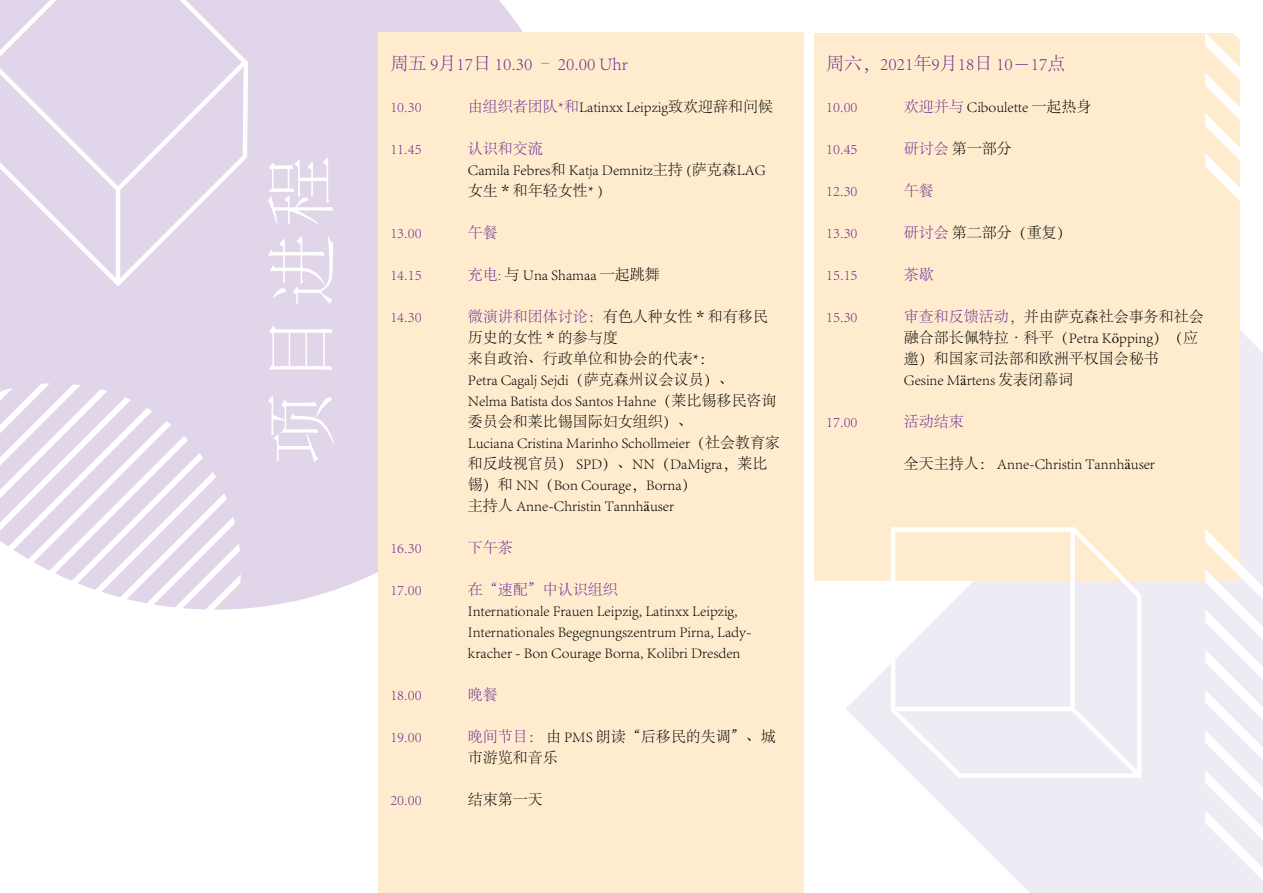
<style>
.page{position:relative;width:1263px;height:893px;background:#fff}
.page>*{position:absolute;margin:0;border:0;box-sizing:border-box;transform-origin:0 0}
.t1{font:300 72px "Adobe Song Std";color:#fff}
.t2{font:300 18px "Adobe Song Std";color:#662d91}
.t3{font:300 15px/21px "Adobe Song Std";color:#000}
.t4{font:300 15px "Adobe Song Std";color:#662d91}
.s1{color:#662d91}
.s2{font-family:"Adobe Caslon Pro";font-weight:400}
</style>
<div class="page">
<svg style="left:845px;top:322px;width:418px;height:571px"></svg>
<div style="left:1039px;top:485px;width:224px;height:408px;background:#efebf5"></div>
<div style="left:0;top:0;width:586px;height:609px;background:#e1d5e9"></div>
<div style="left:378px;top:33px;width:425px;height:860px;background:#ffecce"></div>
<div style="left:814px;top:33px;width:425px;height:547px;background:#ffecce"></div>
<svg style="left:1205px;top:529px;width:58px;height:352px"></svg>
<svg style="left:1205px;top:33px;width:35px;height:191px"></svg>
<svg style="left:0;top:0;width:248px;height:287px;background:#e2d7ea"></svg>
<svg style="left:891px;top:527px;width:250px;height:251px;fill:#efebf5"></svg>
<svg style="left:0;top:383px;width:241px;height:226px;background:#e5dbec"></svg>
<svg style="left:0;top:453px;width:203px;height:40px;fill:#e1d5e9"></svg>
<svg style="left:227px;top:517px;width:8px;height:93px"></svg>
<svg style="left:0;top:493px;width:227px;height:117px;fill:#e1d5e9"></svg>
<p class="t1" style="left:263px;top:464px;width:311px;rotate:-90deg">项目进程</p>
<p class="t2" style="left:390px;top:54px;width:239px">周五 9月17日 10.30 – 20.00 Uhr</p>
<p class="t4" style="left:390px;top:98px;width:33px">10.30</p>
<p class="t3" style="left:468px;top:96px;width:307px"><span class="s1">由组织者团队*和</span>Latinxx Leipzig致欢迎辞和问候</p>
<p class="t4" style="left:390px;top:140px;width:33px">11.45</p>
<p class="t4" style="left:468px;top:140px;width:76px">认识和交流</p>
<p class="t3" style="left:468px;top:159px;width:299px">Camila Febres和 Katja Demnitz主持 (萨克森LAG女生＊和年轻女性* )</p>
<p class="t4" style="left:390px;top:224px;width:33px">13.00</p>
<p class="t4" style="left:468px;top:224px;width:31px">午餐</p>
<p class="t4" style="left:390px;top:266px;width:33px">14.15</p>
<p class="t3" style="left:468px;top:264px;width:193px"><span class="s1">充电:</span> 与 Una Shamaa 一起跳舞</p>
<p class="t4" style="left:390px;top:308px;width:33px">14.30</p>
<p class="t3" style="left:468px;top:306px;width:301px"><span class="s1">微演讲和团体讨论：</span>有色人种女性＊和有移民历史的女性＊的参与度</p>
<p class="t3" style="left:468px;top:348px;width:248px">来自政治、行政单位和协会的代表*：</p>
<p class="t3" style="left:468px;top:369px;width:267px">Petra Cagalj Sejdi（萨克森州议会议员）、</p>
<p class="t3" style="left:468px;top:390px;width:310px">Nelma Batista dos Santos Hahne（莱比锡移民咨询委员会和莱比锡国际妇女组织）、</p>
<p class="t3" style="left:468px;top:432px;width:314px">Luciana Cristina Marinho Schollmeier（社会教育家和反歧视官员） SPD）、NN（DaMigra，莱比锡）和 NN（Bon Courage，Borna）</p>
<p class="t3" style="left:468px;top:495px;width:208px">主持人 Anne-Christin Tannh<span class="s2">ä</span>user</p>
<p class="t4" style="left:390px;top:539px;width:33px">16.30</p>
<p class="t4" style="left:468px;top:539px;width:46px">下午茶</p>
<p class="t4" style="left:390px;top:581px;width:33px">17.00</p>
<p class="t4" style="left:468px;top:581px;width:151px">在“速配”中认识组织</p>
<p class="t3" style="left:468px;top:600px;width:283px">Internationale Frauen Leipzig, Latinxx Leipzig,<br>Internationales Begegnungszentrum Pirna, Lady&shy;kracher - Bon Courage Borna, Kolibri Dresden</p>
<p class="t4" style="left:390px;top:686px;width:33px">18.00</p>
<p class="t4" style="left:468px;top:686px;width:31px">晚餐</p>
<p class="t4" style="left:390px;top:728px;width:33px">19.00</p>
<p class="t3" style="left:468px;top:726px;width:309px"><span class="s1">晚间节目：</span> 由 PMS 朗读“后移民的失调”、城市游览和音乐</p>
<p class="t4" style="left:390px;top:791px;width:33px">20.00</p>
<p class="t3" style="left:468px;top:789px;width:76px">结束第一天</p>
<p class="t2" style="left:826px;top:54px;width:241px">周六，2021年9月18日 10－17点</p>
<p class="t4" style="left:826px;top:98px;width:33px">10.00</p>
<p class="t3" style="left:904px;top:96px;width:189px"><span class="s1">欢迎并与</span> Ciboulette 一起热身</p>
<p class="t4" style="left:826px;top:140px;width:33px">10.45</p>
<p class="t3" style="left:904px;top:138px;width:110px"><span class="s1">研讨会</span> 第一部分</p>
<p class="t4" style="left:826px;top:182px;width:33px">12.30</p>
<p class="t4" style="left:904px;top:182px;width:31px">午餐</p>
<p class="t4" style="left:826px;top:224px;width:33px">13.30</p>
<p class="t3" style="left:904px;top:222px;width:170px"><span class="s1">研讨会</span> 第二部分（重复）</p>
<p class="t4" style="left:826px;top:266px;width:33px">15.15</p>
<p class="t4" style="left:904px;top:266px;width:31px">茶歇</p>
<p class="t4" style="left:826px;top:308px;width:33px">15.30</p>
<p class="t3" style="left:904px;top:306px;width:301px"><span class="s1">审查和反馈活动，</span>并由萨克森社会事务和社会融合部长佩特拉·科平（Petra K<span class="s2">ö</span>pping）（应邀）和国家司法部和欧洲平权国会秘书<br>Gesine M<span class="s2">ä</span>rtens 发表闭幕词</p>
<p class="t4" style="left:826px;top:413px;width:33px">17.00</p>
<p class="t4" style="left:904px;top:413px;width:61px">活动结束</p>
<p class="t3" style="left:904px;top:453px;width:253px">全天主持人： Anne-Christin Tannh<span class="s2">ä</span>user</p>
</div>
